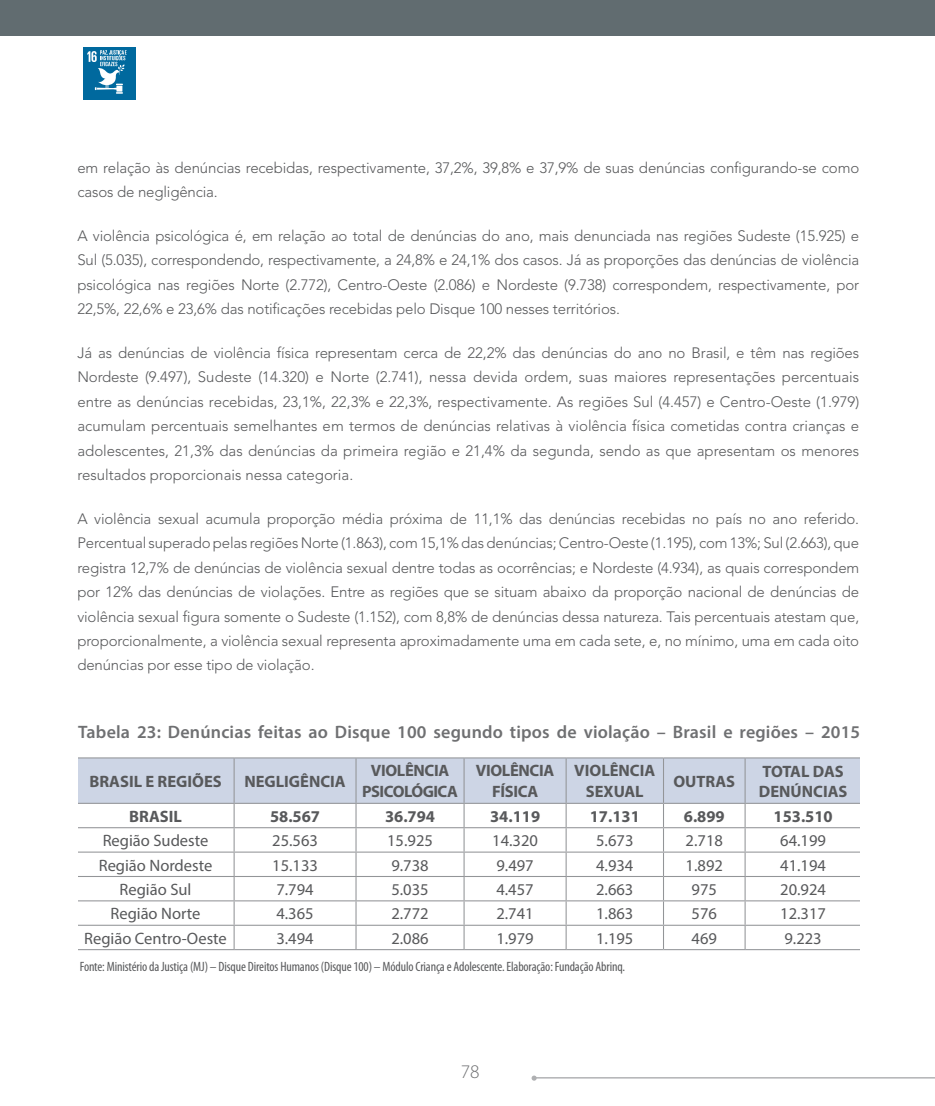
<style>
.page{position:relative;width:935px;height:1106px;background:#fff}
.page>*{position:absolute;margin:0;border:0;box-sizing:border-box;transform-origin:0 0}
.t1{font:300 19.2px "Myriad Pro";color:#6f7072}
.t2{font:600 18px "Myriad Pro";letter-spacing:.01em;color:#6f7072}
.t3{font:16.5px "Myriad Pro";color:#58595b}
.t4{font:700 16.5px/21px "Myriad Pro";color:#58595b;text-align:center}
.t5{font:700 16.5px/21px "Myriad Pro";letter-spacing:-.025em;color:#58595b;text-align:center}
.t6{font:700 16.5px/21px "Myriad Pro";letter-spacing:-.02em;color:#58595b;text-align:center}
.t7{font:300 15px/24.5px "Avenir LT Std";letter-spacing:-.01em;color:#58595b;text-align:justify}
.t8{font:condensed 13.5px "Myriad Pro";letter-spacing:-.01em;color:#58595b}
</style>
<div class="page">
<div style="left:0;top:0;width:934px;height:36px;background:#616c70"></div>
<svg style="left:531px;top:1075px;width:5px;height:5px"></svg>
<hr style="left:534px;top:1077px;width:400px;height:1px;background:#afb0b2">
<hr style="left:76px;top:757px;width:158px;height:1px;background:#939598">
<hr style="left:234px;top:757px;width:122px;height:1px;background:#939598">
<hr style="left:356px;top:757px;width:108px;height:1px;background:#939598">
<hr style="left:464px;top:757px;width:102px;height:1px;background:#939598">
<hr style="left:566px;top:757px;width:97px;height:1px;background:#939598">
<hr style="left:663px;top:757px;width:82px;height:1px;background:#939598">
<hr style="left:745px;top:757px;width:116px;height:1px;background:#939598">
<svg style="left:78px;top:758px;width:782px;height:191px"></svg>
<hr style="left:76px;top:949px;width:158px;height:1px;background:#939598">
<hr style="left:234px;top:949px;width:122px;height:1px;background:#939598">
<hr style="left:356px;top:949px;width:108px;height:1px;background:#939598">
<hr style="left:464px;top:949px;width:102px;height:1px;background:#939598">
<hr style="left:566px;top:949px;width:97px;height:1px;background:#939598">
<hr style="left:663px;top:949px;width:82px;height:1px;background:#939598">
<hr style="left:745px;top:949px;width:116px;height:1px;background:#939598">
<div style="left:59px;top:748px;width:19px;height:265px;background:#fff"></div>
<div style="left:83px;top:47px;width:53px;height:53px;background:#00699e"></div>
<svg style="left:87px;top:50px;width:40px;height:44px"></svg>
<p class="t7" style="left:77px;top:156px;width:783px">em relação às denúncias recebidas, respectivamente, 37,2%, 39,8% e 37,9% de suas denúncias configurando-se como casos de negligência.</p>
<p class="t7" style="left:77px;top:224px;width:783px">A violência psicológica é, em relação ao total de denúncias do ano, mais denunciada nas regiões Sudeste (15.925) e Sul (5.035), correspondendo, respectivamente, a 24,8% e 24,1% dos casos. Já as proporções das denúncias de violência psicológica nas regiões Norte (2.772), Centro-Oeste (2.086) e Nordeste (9.738) correspondem, respectivamente, por 22,5%, 22,6% e 23,6% das notificações recebidas pelo Disque 100 nesses territórios.</p>
<p class="t7" style="left:77px;top:340px;width:783px">Já as denúncias de violência física representam cerca de 22,2% das denúncias do ano no Brasil, e têm nas regiões Nordeste (9.497), Sudeste (14.320) e Norte (2.741), nessa devida ordem, suas maiores representações percentuais entre as denúncias recebidas, 23,1%, 22,3% e 22,3%, respectivamente. As regiões Sul (4.457) e Centro-Oeste (1.979) acumulam percentuais semelhantes em termos de denúncias relativas à violência física cometidas contra crianças e adolescentes, 21,3% das denúncias da primeira região e 21,4% da segunda, sendo as que apresentam os menores resultados proporcionais nessa categoria.</p>
<p class="t7" style="left:77px;top:506px;width:783px">A violência sexual acumula proporção média próxima de 11,1% das denúncias recebidas no país no ano referido.<br>Percentual superado pelas regiões Norte (1.863), com 15,1% das denúncias; Centro-Oeste (1.195), com 13%; Sul (2.663), que registra 12,7% de denúncias de violência sexual dentre todas as ocorrências; e Nordeste (4.934), as quais correspondem por 12% das denúncias de violações. Entre as regiões que se situam abaixo da proporção nacional de denúncias de violência sexual figura somente o Sudeste (1.152), com 8,8% de denúncias dessa natureza. Tais percentuais atestam que, proporcionalmente, a violência sexual representa aproximadamente uma em cada sete, e, no mínimo, uma em cada oito denúncias por esse tipo de violação.</p>
<p class="t2" style="left:78px;top:720px;width:783px">Tabela 23: Denúncias feitas ao Disque 100 segundo tipos de violação – Brasil e regiões – 2015</p>
<p class="t4" style="left:89px;top:770px;width:134px">BRASIL E REGIÕES</p>
<p class="t4" style="left:244px;top:770px;width:103px">NEGLIGÊNCIA</p>
<p class="t5" style="left:362px;top:759px;width:97px">VIOLÊNCIA<br>PSICOLÓGICA</p>
<p class="t6" style="left:476px;top:759px;width:80px">VIOLÊNCIA<br>FÍSICA</p>
<p class="t4" style="left:574px;top:759px;width:82px">VIOLÊNCIA<br>SEXUAL</p>
<p class="t4" style="left:673px;top:770px;width:63px">OUTRAS</p>
<p class="t4" style="left:758px;top:761px;width:90px;line-height:19.8px;text-align:left">TOTAL DAS<br>DENÚNCIAS</p>
<p class="t4" style="left:129px;top:805px;width:54px">BRASIL</p>
<p class="t4" style="left:270px;top:805px;width:52px">58.567</p>
<p class="t4" style="left:385px;top:805px;width:52px">36.794</p>
<p class="t4" style="left:490px;top:805px;width:52px">34.119</p>
<p class="t4" style="left:589px;top:805px;width:52px">17.131</p>
<p class="t4" style="left:683px;top:805px;width:42px">6.899</p>
<p class="t4" style="left:773px;top:805px;width:61px">153.510</p>
<p class="t3" style="left:103px;top:830px;width:107px">Região Sudeste</p>
<p class="t3" style="left:272px;top:830px;width:47px">25.563</p>
<p class="t3" style="left:387px;top:830px;width:47px">15.925</p>
<p class="t3" style="left:492px;top:830px;width:47px">14.320</p>
<p class="t3" style="left:596px;top:830px;width:39px">5.673</p>
<p class="t3" style="left:685px;top:830px;width:39px">2.718</p>
<p class="t3" style="left:780px;top:830px;width:47px">64.199</p>
<p class="t3" style="left:99px;top:854px;width:115px">Região Nordeste</p>
<p class="t3" style="left:272px;top:854px;width:47px">15.133</p>
<p class="t3" style="left:391px;top:854px;width:39px">9.738</p>
<p class="t3" style="left:496px;top:854px;width:39px">9.497</p>
<p class="t3" style="left:596px;top:854px;width:39px">4.934</p>
<p class="t3" style="left:685px;top:854px;width:39px">1.892</p>
<p class="t3" style="left:780px;top:854px;width:47px">41.194</p>
<p class="t3" style="left:120px;top:879px;width:73px">Região Sul</p>
<p class="t3" style="left:276px;top:879px;width:39px">7.794</p>
<p class="t3" style="left:391px;top:879px;width:39px">5.035</p>
<p class="t3" style="left:496px;top:879px;width:39px">4.457</p>
<p class="t3" style="left:596px;top:879px;width:39px">2.663</p>
<p class="t3" style="left:691px;top:879px;width:27px">975</p>
<p class="t3" style="left:780px;top:879px;width:47px">20.924</p>
<p class="t3" style="left:110px;top:903px;width:92px">Região Norte</p>
<p class="t3" style="left:276px;top:903px;width:39px">4.365</p>
<p class="t3" style="left:391px;top:903px;width:39px">2.772</p>
<p class="t3" style="left:496px;top:903px;width:39px">2.741</p>
<p class="t3" style="left:596px;top:903px;width:39px">1.863</p>
<p class="t3" style="left:691px;top:903px;width:27px">576</p>
<p class="t3" style="left:780px;top:903px;width:47px">12.317</p>
<p class="t3" style="left:84px;top:928px;width:144px">Região Centro-Oeste</p>
<p class="t3" style="left:276px;top:928px;width:39px">3.494</p>
<p class="t3" style="left:391px;top:928px;width:39px">2.086</p>
<p class="t3" style="left:496px;top:928px;width:39px">1.979</p>
<p class="t3" style="left:596px;top:928px;width:39px">1.195</p>
<p class="t3" style="left:691px;top:928px;width:27px">469</p>
<p class="t3" style="left:784px;top:928px;width:39px">9.223</p>
<p class="t8" style="left:80px;top:958px;width:547px">Fonte: Ministério da Justiça (MJ) – Disque Direitos Humanos (Disque 100) – Módulo Criança e Adolescente. Elaboração: Fundação Abrinq.</p>
<p class="t1" style="left:461px;top:1061px;width:20px">78</p>
</div>
